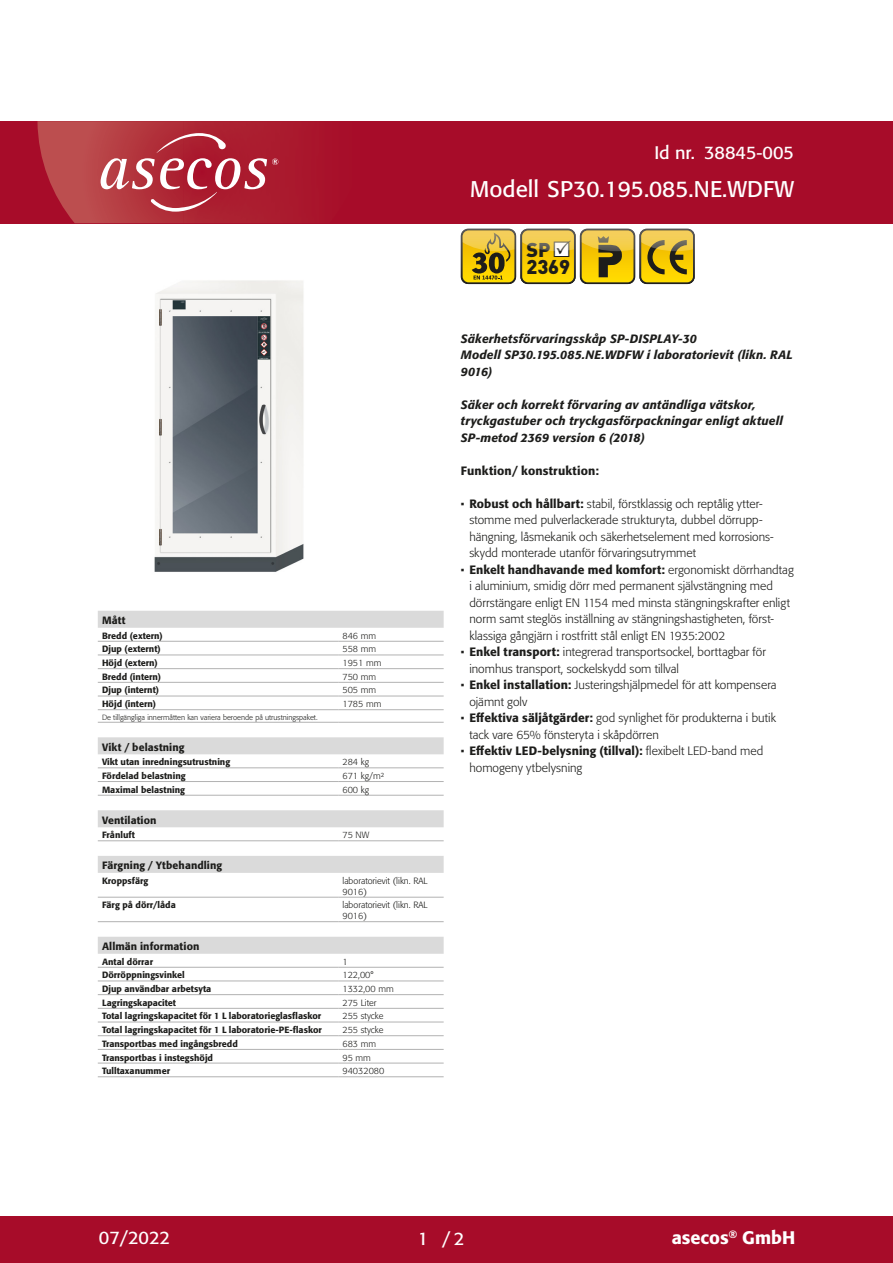
<style>
.page{position:relative;width:893px;height:1263px;background:#fff}
.page>*{position:absolute;margin:0;border:0;box-sizing:border-box;transform-origin:0 0}
.t1{font:22.5px "Formata Pro";color:#fff}
.t2{font:900 19.8px/17.5px "DIN Pro";color:#1d1d1b}
.t3{font:18px "Formata Pro";color:#fff}
.t4{font:500 18px "Formata Pro";color:#fff}
.t5{font:300 12px/16.5px "Formata Pro";color:#1d1d1b}
.t6{font:italic 500 12px/16.5px "Formata Pro";letter-spacing:.015em;color:#1d1d1b}
.t7{font:500 12px "Formata Pro";letter-spacing:.015em;color:#1d1d1b}
.t8{font:500 10.5px "Formata Pro";letter-spacing:.01em;color:#1d1d1b}
.t9{font:500 9px "Formata Pro";color:#1d1d1b}
.t10{font:300 9px/10.8px "Formata Pro";color:#1d1d1b}
.t11{font:300 7.5px "Formata Pro";color:#1d1d1b}
.s1{font-weight:500}
</style>
<div class="page">
<div style="left:0;top:121px;width:893px;height:102px;background:#a70c29"></div>
<svg style="left:37px;top:121px;width:271px;height:102px"></svg>
<div style="left:0;top:1216px;width:893px;height:47px;background:#a70c29"></div>
<img style="left:154px;top:280px;width:150px;height:292px">
<div style="left:98px;top:611px;width:346px;height:17px;background:#dadada"></div>
<hr style="left:98px;top:641px;width:240px;height:1px;background:#b2b2b2">
<hr style="left:338px;top:641px;width:106px;height:1px;background:#b2b2b2">
<hr style="left:98px;top:655px;width:240px;height:1px;background:#b2b2b2">
<hr style="left:338px;top:655px;width:106px;height:1px;background:#b2b2b2">
<hr style="left:98px;top:668px;width:240px;height:1px;background:#b2b2b2">
<hr style="left:338px;top:668px;width:106px;height:1px;background:#b2b2b2">
<hr style="left:98px;top:682px;width:240px;height:1px;background:#b2b2b2">
<hr style="left:338px;top:682px;width:106px;height:1px;background:#b2b2b2">
<hr style="left:98px;top:696px;width:240px;height:1px;background:#b2b2b2">
<hr style="left:338px;top:696px;width:106px;height:1px;background:#b2b2b2">
<hr style="left:98px;top:709px;width:240px;height:1px;background:#b2b2b2">
<hr style="left:338px;top:709px;width:106px;height:1px;background:#b2b2b2">
<hr style="left:98px;top:722px;width:240px;height:1px;background:#b2b2b2">
<hr style="left:338px;top:722px;width:106px;height:1px;background:#b2b2b2">
<div style="left:98px;top:737px;width:346px;height:17px;background:#dadada"></div>
<hr style="left:98px;top:767px;width:240px;height:1px;background:#b2b2b2">
<hr style="left:338px;top:767px;width:106px;height:1px;background:#b2b2b2">
<hr style="left:98px;top:781px;width:240px;height:1px;background:#b2b2b2">
<hr style="left:338px;top:781px;width:106px;height:1px;background:#b2b2b2">
<hr style="left:98px;top:795px;width:240px;height:1px;background:#b2b2b2">
<hr style="left:338px;top:795px;width:106px;height:1px;background:#b2b2b2">
<div style="left:98px;top:810px;width:346px;height:17px;background:#dadada"></div>
<hr style="left:98px;top:840px;width:240px;height:1px;background:#b2b2b2">
<hr style="left:338px;top:840px;width:106px;height:1px;background:#b2b2b2">
<div style="left:98px;top:856px;width:346px;height:17px;background:#dadada"></div>
<hr style="left:98px;top:897px;width:240px;height:1px;background:#b2b2b2">
<hr style="left:338px;top:897px;width:106px;height:1px;background:#b2b2b2">
<hr style="left:98px;top:921px;width:240px;height:1px;background:#b2b2b2">
<hr style="left:338px;top:921px;width:106px;height:1px;background:#b2b2b2">
<div style="left:98px;top:937px;width:346px;height:17px;background:#dadada"></div>
<hr style="left:98px;top:967px;width:240px;height:1px;background:#b2b2b2">
<hr style="left:338px;top:967px;width:106px;height:1px;background:#b2b2b2">
<hr style="left:98px;top:981px;width:240px;height:1px;background:#b2b2b2">
<hr style="left:338px;top:981px;width:106px;height:1px;background:#b2b2b2">
<hr style="left:98px;top:994px;width:240px;height:1px;background:#b2b2b2">
<hr style="left:338px;top:994px;width:106px;height:1px;background:#b2b2b2">
<hr style="left:98px;top:1008px;width:240px;height:1px;background:#b2b2b2">
<hr style="left:338px;top:1008px;width:106px;height:1px;background:#b2b2b2">
<hr style="left:98px;top:1022px;width:240px;height:1px;background:#b2b2b2">
<hr style="left:338px;top:1022px;width:106px;height:1px;background:#b2b2b2">
<hr style="left:98px;top:1035px;width:240px;height:1px;background:#b2b2b2">
<hr style="left:338px;top:1035px;width:106px;height:1px;background:#b2b2b2">
<hr style="left:98px;top:1049px;width:240px;height:1px;background:#b2b2b2">
<hr style="left:338px;top:1049px;width:106px;height:1px;background:#b2b2b2">
<hr style="left:98px;top:1063px;width:240px;height:1px;background:#b2b2b2">
<hr style="left:338px;top:1063px;width:106px;height:1px;background:#b2b2b2">
<hr style="left:98px;top:1076px;width:240px;height:1px;background:#b2b2b2">
<hr style="left:338px;top:1076px;width:106px;height:1px;background:#b2b2b2">
<svg style="left:461px;top:229px;width:234px;height:55px;background:#caad34"></svg>
<h3 class="t3" style="left:654px;top:141px;width:141px">Id nr. 38845-005</h3>
<h1 class="t1" style="left:470px;top:174px;width:325px">Modell SP30.195.085.NE.WDFW</h1>
<p class="t8" style="left:102px;top:614px;width:25px">Mått</p>
<p class="t9" style="left:102px;top:630px;width:62px">Bredd (extern)</p>
<p class="t10" style="left:342px;top:630px;width:35px">846 mm</p>
<p class="t9" style="left:102px;top:643px;width:60px">Djup (externt)</p>
<p class="t10" style="left:342px;top:644px;width:35px">558 mm</p>
<p class="t9" style="left:102px;top:657px;width:57px">Höjd (extern)</p>
<p class="t10" style="left:342px;top:658px;width:40px">1951 mm</p>
<p class="t9" style="left:102px;top:671px;width:61px">Bredd (intern)</p>
<p class="t10" style="left:342px;top:671px;width:35px">750 mm</p>
<p class="t9" style="left:102px;top:684px;width:58px">Djup (internt)</p>
<p class="t10" style="left:342px;top:685px;width:35px">505 mm</p>
<p class="t9" style="left:102px;top:698px;width:55px">Höjd (intern)</p>
<p class="t10" style="left:342px;top:699px;width:40px">1785 mm</p>
<p class="t11" style="left:102px;top:712px;width:217px">De tillgängliga innermåtten kan variera beroende på utrustningspaket.</p>
<p class="t8" style="left:102px;top:740px;width:84px">Vikt / belastning</p>
<p class="t9" style="left:102px;top:756px;width:130px">Vikt utan inredningsutrustning</p>
<p class="t10" style="left:342px;top:757px;width:28px">284 kg</p>
<p class="t9" style="left:102px;top:770px;width:85px">Fördelad belastning</p>
<p class="t10" style="left:342px;top:770px;width:43px">671 kg/m²</p>
<p class="t9" style="left:102px;top:784px;width:85px">Maximal belastning</p>
<p class="t10" style="left:342px;top:784px;width:28px">600 kg</p>
<p class="t8" style="left:102px;top:813px;width:56px">Ventilation</p>
<p class="t9" style="left:102px;top:829px;width:34px">Frånluft</p>
<p class="t10" style="left:342px;top:830px;width:28px">75 NW</p>
<p class="t8" style="left:102px;top:859px;width:122px">Färgning / Ytbehandling</p>
<p class="t9" style="left:102px;top:875px;width:48px">Kroppsfärg</p>
<p class="t10" style="left:342px;top:875px;width:87px">laboratorievit (likn. RAL<br>9016)</p>
<p class="t9" style="left:102px;top:899px;width:75px">Färg på dörr/låda</p>
<p class="t10" style="left:342px;top:900px;width:87px">laboratorievit (likn. RAL<br>9016)</p>
<p class="t8" style="left:102px;top:940px;width:99px">Allmän information</p>
<p class="t9" style="left:102px;top:956px;width:52px">Antal dörrar</p>
<p class="t10" style="left:342px;top:956px;width:7px">1</p>
<p class="t9" style="left:102px;top:969px;width:84px">Dörröppningsvinkel</p>
<p class="t10" style="left:342px;top:970px;width:33px">122,00°</p>
<p class="t9" style="left:102px;top:983px;width:111px">Djup användbar arbetsyta</p>
<p class="t10" style="left:342px;top:983px;width:53px">1332,00 mm</p>
<p class="t9" style="left:102px;top:997px;width:76px">Lagringskapacitet</p>
<p class="t10" style="left:342px;top:997px;width:36px">275 Liter</p>
<p class="t9" style="left:102px;top:1010px;width:221px">Total lagringskapacitet för 1 L laboratorieglasflaskor</p>
<p class="t10" style="left:342px;top:1011px;width:43px">255 stycke</p>
<p class="t9" style="left:102px;top:1024px;width:221px">Total lagringskapacitet för 1 L laboratorie-PE-flaskor</p>
<p class="t10" style="left:342px;top:1025px;width:43px">255 stycke</p>
<p class="t9" style="left:102px;top:1038px;width:137px">Transportbas med ingångsbredd</p>
<p class="t10" style="left:342px;top:1038px;width:35px">683 mm</p>
<p class="t9" style="left:102px;top:1051px;width:113px">Transportbas i instegshöjd</p>
<p class="t10" style="left:342px;top:1052px;width:30px">95 mm</p>
<p class="t9" style="left:102px;top:1065px;width:70px">Tulltaxanummer</p>
<p class="t10" style="left:342px;top:1066px;width:43px">94032080</p>
<h2 class="t2" style="left:526px;top:240px;width:45px">SP<br>2369</h2>
<p class="t6" style="left:461px;top:330px;width:333px">Säkerhetsförvaringsskåp SP-DISPLAY-30<br>Modell SP30.195.085.NE.WDFW i laboratorievit (likn. RAL<br>9016)</p>
<p class="t6" style="left:461px;top:396px;width:324px">Säker och korrekt förvaring av antändliga vätskor, tryckgastuber och tryckgasförpackningar enligt aktuell<br>SP-metod 2369 version 6 (2018)</p>
<p class="t7" style="left:461px;top:463px;width:140px">Funktion/ konstruktion:</p>
<p class="t5" style="left:469px;top:495px;width:306px;text-indent:-9px">• <span class="s1">Robust och hållbart:</span> stabil, förstklassig och reptålig ytter&shy;stomme med pulverlackerade strukturyta, dubbel dörrupp&shy;hängning, låsmekanik och säkerhetselement med korrosions&shy;skydd monterade utanför förvaringsutrymmet</p>
<p class="t5" style="left:469px;top:561px;width:326px;text-indent:-9px">• <span class="s1">Enkelt handhavande med komfort:</span> ergonomiskt dörrhandtag i aluminium, smidig dörr med permanent självstängning med dörrstängare enligt EN 1154 med minsta stängningskrafter enligt norm samt steglös inställning av stängningshastigheten, först&shy;klassiga gångjärn i rostfritt stål enligt EN 1935:2002</p>
<p class="t5" style="left:469px;top:644px;width:298px;text-indent:-9px">• <span class="s1">Enkel transport:</span> integrerad transportsockel, borttagbar för inomhus transport, sockelskydd som tillval</p>
<p class="t5" style="left:469px;top:677px;width:309px;text-indent:-9px">• <span class="s1">Enkel installation:</span> Justeringshjälpmedel för att kompensera ojämnt golv</p>
<p class="t5" style="left:469px;top:710px;width:308px;text-indent:-9px">• <span class="s1">Effektiva säljåtgärder:</span> god synlighet för produkterna i butik tack vare 65% fönsteryta i skåpdörren</p>
<p class="t5" style="left:469px;top:743px;width:295px;text-indent:-9px">• <span class="s1">Effektiv LED-belysning (tillval):</span> flexibelt LED-band med homogeny ytbelysning</p>
<h3 class="t3" style="left:99px;top:1225px;width:73px">07/2022</h3>
<h3 class="t3" style="left:418px;top:1227px;width:48px">1 /2</h3>
<h3 class="t4" style="left:672px;top:1225px;width:125px">asecos<sup>®</sup> GmbH</h3>
</div>
